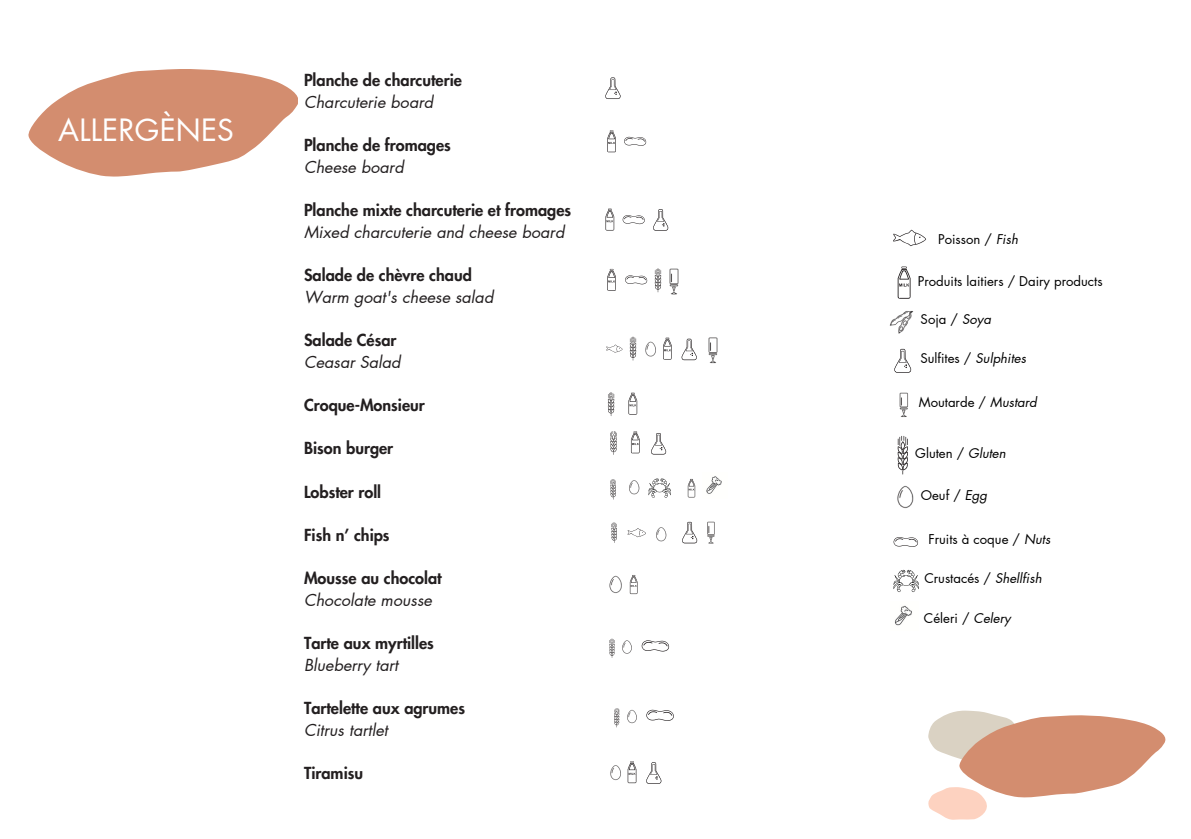
<style>
.page{position:relative;width:1191px;height:839px;background:#fff}
.page>*{position:absolute;margin:0;border:0;box-sizing:border-box;transform-origin:0 0}
.t1{font:30px "Futura LT Pro";letter-spacing:.005em;color:#fff}
.t2{font:800 16.2px/21.6px "Futura LT Pro";color:#231f20}
.t3{font:italic 16.2px "Futura LT Pro";color:#231f20}
.t4{font:13.2px "Futura LT Pro";color:#000}
.s1{font-weight:400;font-style:italic}
.s2{font-style:italic}
</style>
<div class="page">
<svg style="left:28px;top:69px;width:270px;height:107px"></svg>
<svg style="left:928px;top:710px;width:238px;height:109px"></svg>
<svg style="left:655px;top:268px;width:7px;height:24px"></svg>
<svg style="left:631px;top:431px;width:9px;height:22px"></svg>
<svg style="left:607px;top:130px;width:9px;height:22px"></svg>
<svg style="left:606px;top:344px;width:17px;height:8px"></svg>
<svg style="left:630px;top:337px;width:3px;height:23px"></svg>
<img style="left:633px;top:336px;width:23px;height:24px">
<svg style="left:663px;top:338px;width:9px;height:21px"></svg>
<svg style="left:610px;top:431px;width:7px;height:24px"></svg>
<svg style="left:605px;top:77px;width:15px;height:22px"></svg>
<svg style="left:624px;top:137px;width:22px;height:9px"></svg>
<svg style="left:605px;top:209px;width:9px;height:21px"></svg>
<svg style="left:623px;top:215px;width:22px;height:9px"></svg>
<svg style="left:653px;top:209px;width:15px;height:22px"></svg>
<svg style="left:607px;top:269px;width:9px;height:22px"></svg>
<svg style="left:625px;top:275px;width:22px;height:9px"></svg>
<svg style="left:651px;top:433px;width:15px;height:21px"></svg>
<svg style="left:682px;top:339px;width:15px;height:21px"></svg>
<img style="left:708px;top:337px;width:10px;height:27px">
<img style="left:669px;top:268px;width:10px;height:27px">
<svg style="left:628px;top:393px;width:9px;height:21px"></svg>
<svg style="left:608px;top:392px;width:7px;height:24px"></svg>
<img style="left:610px;top:765px;width:18px;height:18px">
<svg style="left:628px;top:761px;width:8px;height:22px"></svg>
<svg style="left:646px;top:762px;width:15px;height:21px"></svg>
<svg style="left:610px;top:479px;width:6px;height:20px"></svg>
<img style="left:629px;top:480px;width:11px;height:15px">
<svg style="left:648px;top:478px;width:23px;height:20px"></svg>
<svg style="left:688px;top:479px;width:7px;height:18px"></svg>
<img style="left:706px;top:476px;width:16px;height:18px">
<svg style="left:628px;top:528px;width:18px;height:9px"></svg>
<svg style="left:611px;top:522px;width:6px;height:21px"></svg>
<img style="left:656px;top:527px;width:11px;height:15px">
<svg style="left:682px;top:522px;width:15px;height:21px"></svg>
<img style="left:707px;top:521px;width:8px;height:23px">
<svg style="left:614px;top:708px;width:6px;height:19px"></svg>
<img style="left:627px;top:709px;width:10px;height:15px">
<svg style="left:646px;top:709px;width:28px;height:12px"></svg>
<svg style="left:609px;top:638px;width:6px;height:20px"></svg>
<img style="left:622px;top:640px;width:10px;height:14px">
<svg style="left:642px;top:640px;width:27px;height:11px"></svg>
<img style="left:609px;top:575px;width:13px;height:18px">
<svg style="left:630px;top:575px;width:7px;height:19px"></svg>
<svg style="left:898px;top:266px;width:13px;height:33px"></svg>
<svg style="left:893px;top:230px;width:33px;height:16px"></svg>
<svg style="left:898px;top:436px;width:10px;height:38px"></svg>
<img style="left:897px;top:485px;width:17px;height:24px">
<img style="left:889px;top:311px;width:25px;height:23px">
<svg style="left:894px;top:349px;width:17px;height:23px"></svg>
<svg style="left:894px;top:537px;width:24px;height:10px"></svg>
<img style="left:899px;top:392px;width:10px;height:25px">
<svg style="left:893px;top:569px;width:26px;height:23px"></svg>
<img style="left:895px;top:605px;width:17px;height:21px">
<h1 class="t1" style="left:58px;top:117px;width:177px">ALLERGÈNES</h1>
<h3 class="t2" style="left:304px;top:70px;width:159px">Planche de charcuterie<br><span class="s1">Charcuterie board</span></h3>
<h3 class="t2" style="left:304px;top:135px;width:148px">Planche de fromages<br><span class="s1">Cheese board</span></h3>
<h3 class="t2" style="left:304px;top:200px;width:269px">Planche mixte charcuterie et fromages</h3>
<h3 class="t3" style="left:304px;top:224px;width:262px">Mixed charcuterie and cheese board</h3>
<h3 class="t2" style="left:304px;top:265px;width:169px">Salade de chèvre chaud</h3>
<h3 class="t3" style="left:304px;top:289px;width:191px">Warm goat's cheese salad</h3>
<h3 class="t2" style="left:304px;top:330px;width:94px">Salade César</h3>
<h2 class="t3" style="left:304px;top:354px;width:98px">Ceasar Salad</h2>
<h2 class="t2" style="left:304px;top:395px;width:122px">Croque-Monsieur</h2>
<h2 class="t2" style="left:304px;top:438px;width:91px">Bison burger</h2>
<h2 class="t2" style="left:304px;top:481px;width:79px">Lobster roll</h2>
<h2 class="t2" style="left:304px;top:524px;width:87px">Fish n’ chips</h2>
<h3 class="t2" style="left:304px;top:568px;width:139px">Mousse au chocolat<br><span class="s1">Chocolate mousse</span></h3>
<h3 class="t2" style="left:304px;top:633px;width:131px">Tarte aux myrtilles<br><span class="s1">Blueberry tart</span></h3>
<h3 class="t2" style="left:304px;top:698px;width:163px">Tartelette aux agrumes<br><span class="s1">Citrus tartlet</span></h3>
<h2 class="t2" style="left:304px;top:763px;width:61px">Tiramisu</h2>
<p class="t4" style="left:938px;top:233px;width:81px">Poisson / <span class="s2">Fish</span></p>
<p class="t4" style="left:918px;top:275px;width:186px">Produits laitiers / Dairy products</p>
<p class="t4" style="left:921px;top:313px;width:72px">Soja / <span class="s2">Soya</span></p>
<p class="t4" style="left:920px;top:352px;width:107px">Sulfites / <span class="s2">Sulphites</span></p>
<p class="t4" style="left:919px;top:396px;width:120px">Moutarde / <span class="s2">Mustard</span></p>
<p class="t4" style="left:915px;top:447px;width:92px">Gluten / <span class="s2">Gluten</span></p>
<p class="t4" style="left:921px;top:489px;width:68px">Oeuf / <span class="s2">Egg</span></p>
<p class="t4" style="left:928px;top:533px;width:123px">Fruits à coque / <span class="s2">Nuts</span></p>
<p class="t4" style="left:924px;top:572px;width:119px">Crustacés / <span class="s2">Shellfish</span></p>
<p class="t4" style="left:924px;top:612px;width:88px">Céleri / <span class="s2">Celery</span></p>
</div>
